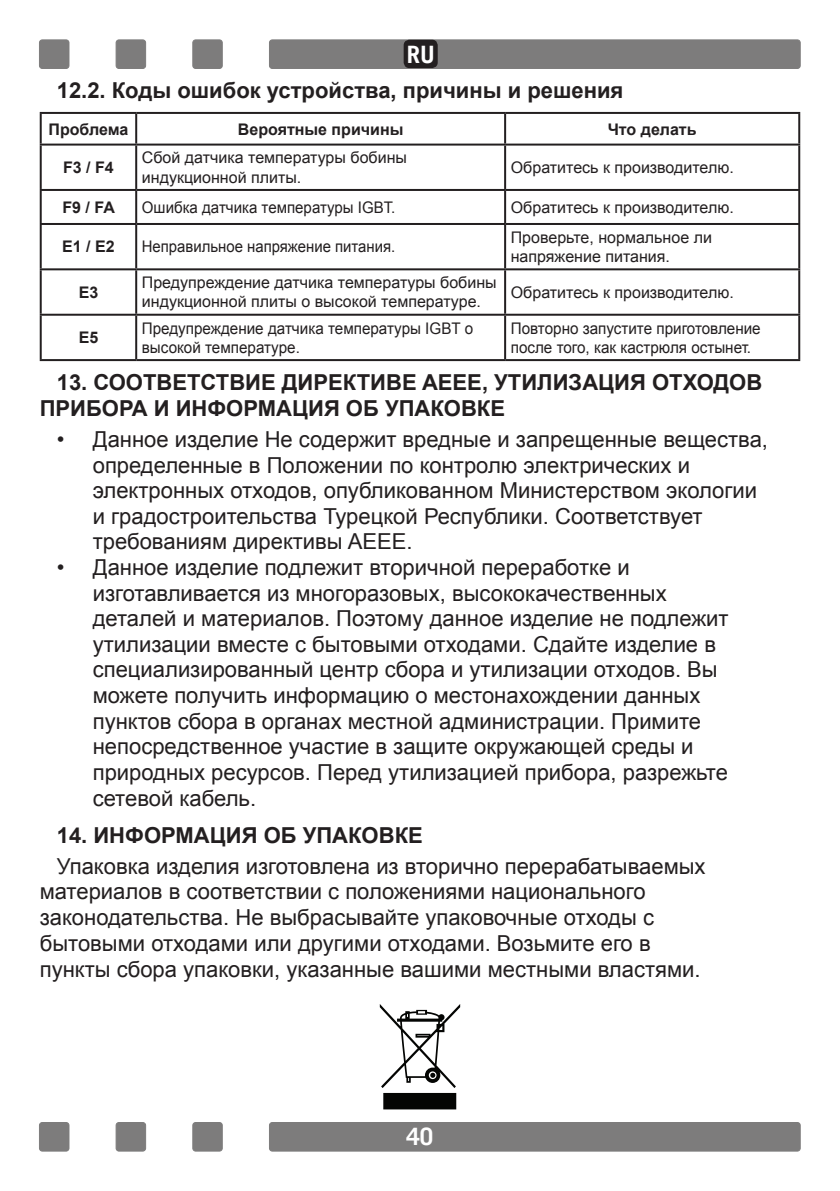
<style>
.page{position:relative;width:840px;height:1191px;background:#fff}
.page>*{position:absolute;margin:0;border:0;box-sizing:border-box;transform-origin:0 0}
.t1{font:700 24px "Trade Gothic";color:#fff}
.t2{font:22px/25.6px "Arial";color:#231f20}
.t3{font:700 22px/25.6px "Arial";color:#231f20}
.t4{font:16px/19.2px "Arial";color:#231f20}
.t5{font:16px/19.2px "Arial";color:#231f20;scale:.95 1}
.t6{font:700 16px "Arial";color:#231f20}
.t7{font:16px "Arial";color:#231f20;scale:.93 1}
.t8{font:16px "Arial";color:#231f20;scale:.94 1}
</style>
<div class="page">
<div style="left:269px;top:40px;width:530px;height:28px;background:#7d7c7c;border-radius:3px"></div>
<div style="left:269px;top:40px;width:531px;height:29px;border:1px solid #7d7c7c;border-radius:3px"></div>
<div style="left:39px;top:40px;width:30px;height:28px;background:#7d7c7c;border-radius:3px"></div>
<div style="left:39px;top:40px;width:30px;height:29px;border:1px solid #7d7c7c;border-radius:3px"></div>
<div style="left:193px;top:40px;width:29px;height:28px;background:#7d7c7c;border-radius:3px"></div>
<div style="left:192px;top:40px;width:30px;height:29px;border:1px solid #7d7c7c;border-radius:3px"></div>
<div style="left:116px;top:40px;width:29px;height:28px;background:#7d7c7c;border-radius:3px"></div>
<div style="left:116px;top:40px;width:30px;height:29px;border:1px solid #7d7c7c;border-radius:3px"></div>
<div style="left:269px;top:1122px;width:530px;height:29px;background:#7d7c7c;border-radius:3px"></div>
<div style="left:269px;top:1122px;width:531px;height:29px;border:1px solid #7d7c7c;border-radius:3px"></div>
<div style="left:39px;top:1122px;width:30px;height:29px;background:#7d7c7c;border-radius:3px"></div>
<div style="left:39px;top:1122px;width:30px;height:29px;border:1px solid #7d7c7c;border-radius:3px"></div>
<div style="left:193px;top:1122px;width:29px;height:29px;background:#7d7c7c;border-radius:3px"></div>
<div style="left:192px;top:1122px;width:30px;height:29px;border:1px solid #7d7c7c;border-radius:3px"></div>
<div style="left:116px;top:1122px;width:29px;height:29px;background:#7d7c7c;border-radius:3px"></div>
<div style="left:116px;top:1122px;width:30px;height:29px;border:1px solid #7d7c7c;border-radius:3px"></div>
<hr style="left:40px;top:112px;width:96px;height:2px;background:#231f20">
<hr style="left:40px;top:114px;width:2px;height:30px;background:#231f20">
<hr style="left:136px;top:112px;width:369px;height:2px;background:#231f20">
<hr style="left:135px;top:114px;width:2px;height:30px;background:#231f20">
<hr style="left:505px;top:112px;width:294px;height:2px;background:#231f20">
<hr style="left:504px;top:114px;width:2px;height:30px;background:#231f20">
<hr style="left:797px;top:114px;width:2px;height:30px;background:#231f20">
<hr style="left:40px;top:144px;width:96px;height:2px;background:#231f20">
<hr style="left:40px;top:146px;width:2px;height:43px;background:#231f20">
<hr style="left:136px;top:144px;width:369px;height:2px;background:#231f20">
<hr style="left:135px;top:146px;width:2px;height:43px;background:#231f20">
<hr style="left:505px;top:144px;width:294px;height:2px;background:#231f20">
<hr style="left:504px;top:146px;width:2px;height:43px;background:#231f20">
<hr style="left:797px;top:146px;width:2px;height:43px;background:#231f20">
<hr style="left:40px;top:189px;width:96px;height:2px;background:#231f20">
<hr style="left:40px;top:191px;width:2px;height:32px;background:#231f20">
<hr style="left:136px;top:189px;width:369px;height:2px;background:#231f20">
<hr style="left:135px;top:191px;width:2px;height:32px;background:#231f20">
<hr style="left:505px;top:189px;width:294px;height:2px;background:#231f20">
<hr style="left:504px;top:191px;width:2px;height:32px;background:#231f20">
<hr style="left:797px;top:191px;width:2px;height:32px;background:#231f20">
<hr style="left:40px;top:223px;width:96px;height:2px;background:#231f20">
<hr style="left:40px;top:225px;width:2px;height:43px;background:#231f20">
<hr style="left:136px;top:223px;width:369px;height:2px;background:#231f20">
<hr style="left:135px;top:225px;width:2px;height:43px;background:#231f20">
<hr style="left:505px;top:223px;width:294px;height:2px;background:#231f20">
<hr style="left:504px;top:225px;width:2px;height:43px;background:#231f20">
<hr style="left:797px;top:225px;width:2px;height:43px;background:#231f20">
<hr style="left:40px;top:268px;width:96px;height:2px;background:#231f20">
<hr style="left:40px;top:270px;width:2px;height:44px;background:#231f20">
<hr style="left:136px;top:268px;width:369px;height:2px;background:#231f20">
<hr style="left:135px;top:270px;width:2px;height:44px;background:#231f20">
<hr style="left:505px;top:268px;width:294px;height:2px;background:#231f20">
<hr style="left:504px;top:270px;width:2px;height:44px;background:#231f20">
<hr style="left:797px;top:270px;width:2px;height:44px;background:#231f20">
<hr style="left:40px;top:314px;width:96px;height:2px;background:#231f20">
<hr style="left:40px;top:316px;width:2px;height:43px;background:#231f20">
<hr style="left:136px;top:314px;width:369px;height:2px;background:#231f20">
<hr style="left:135px;top:316px;width:2px;height:43px;background:#231f20">
<hr style="left:505px;top:314px;width:294px;height:2px;background:#231f20">
<hr style="left:504px;top:316px;width:2px;height:43px;background:#231f20">
<hr style="left:797px;top:316px;width:2px;height:43px;background:#231f20">
<hr style="left:40px;top:359px;width:96px;height:2px;background:#231f20">
<hr style="left:136px;top:359px;width:369px;height:2px;background:#231f20">
<hr style="left:505px;top:359px;width:294px;height:2px;background:#231f20">
<svg style="left:379px;top:1004px;width:81px;height:84px"></svg>
<div style="left:383px;top:1093px;width:72px;height:16px;background:#040503"></div>
<div style="left:403px;top:40px;width:34px;height:28px;background:#231f20;border-radius:6px"></div>
<p class="t1" style="left:406px;top:44px;width:30px">RU</p>
<p class="t3" style="left:57px;top:78px;width:568px">12.2. Коды ошибок устройства, причины и решения</p>
<p class="t6" style="left:49px;top:118px;width:81px">Проблема</p>
<p class="t6" style="left:238px;top:118px;width:167px">Вероятные причины</p>
<p class="t6" style="left:607px;top:118px;width:90px">Что делать</p>
<p class="t6" style="left:63px;top:158px;width:52px">F3 / F4</p>
<p class="t4" style="left:142px;top:148px;width:266px">Сбой датчика температуры бобины индукционной плиты.</p>
<p class="t4" style="left:510px;top:158px;width:224px">Обратитесь к производителю.</p>
<p class="t6" style="left:62px;top:198px;width:54px">F9 / FA</p>
<p class="t8" style="left:142px;top:197px;width:271px">Ошибка датчика температуры IGBT.</p>
<p class="t4" style="left:510px;top:198px;width:224px">Обратитесь к производителю.</p>
<p class="t6" style="left:62px;top:238px;width:54px">E1 / E2</p>
<p class="t7" style="left:142px;top:236px;width:274px">Неправильное напряжение питания.</p>
<p class="t4" style="left:510px;top:228px;width:202px">Проверьте, нормальное ли напряжение питания.</p>
<p class="t6" style="left:79px;top:283px;width:21px">E3</p>
<p class="t4" style="left:142px;top:273px;width:356px">Предупреждение датчика температуры бобины индукционной плиты о высокой температуре.</p>
<p class="t4" style="left:510px;top:283px;width:224px">Обратитесь к производителю.</p>
<p class="t6" style="left:79px;top:328px;width:21px">E5</p>
<p class="t5" style="left:142px;top:318px;width:350px">Предупреждение датчика температуры IGBT о высокой температуре.</p>
<p class="t5" style="left:510px;top:318px;width:264px">Повторно запустите приготовление после того, как кастрюля остынет.</p>
<p class="t3" style="left:40px;top:370px;width:723px;text-indent:17px">13. СООТВЕТСТВИЕ ДИРЕКТИВЕ AEEE, УТИЛИЗАЦИЯ ОТХОДОВ<br>ПРИБОРА И ИНФОРМАЦИЯ ОБ УПАКОВКЕ</p>
<p class="t2" style="left:93px;top:426px;width:676px;text-indent:-36px">• Данное изделие Не содержит вредные и запрещенные вещества, определенные в Положении по контролю электрических и электронных отходов, опубликованном Министерством экологии и градостроительства Турецкой Республики. Соответствует требованиям директивы AEEE.</p>
<p class="t2" style="left:93px;top:555px;width:637px;text-indent:-36px">• Данное изделие подлежит вторичной переработке и изготавливается из многоразовых, высококачественных деталей и материалов. Поэтому данное изделие не подлежит утилизации вместе с бытовыми отходами. Сдайте изделие в специализированный центр сбора и утилизации отходов. Вы можете получить информацию о местонахождении данных пунктов сбора в органах местной администрации. Примите непосредственное участие в защите окружающей среды и природных ресурсов. Перед утилизацией прибора, разрежьте сетевой кабель.</p>
<p class="t3" style="left:57px;top:822px;width:367px">14. ИНФОРМАЦИЯ ОБ УПАКОВКЕ</p>
<p class="t2" style="left:40px;top:853px;width:667px;text-indent:17px">Упаковка изделия изготовлена из вторично перерабатываемых материалов в соответствии с положениями национального законодательства. Не выбрасывайте упаковочные отходы с бытовыми отходами или другими отходами. Возьмите его в пункты сбора упаковки, указанные вашими местными властями.</p>
<p class="t1" style="left:406px;top:1127px;width:28px">40</p>
</div>
